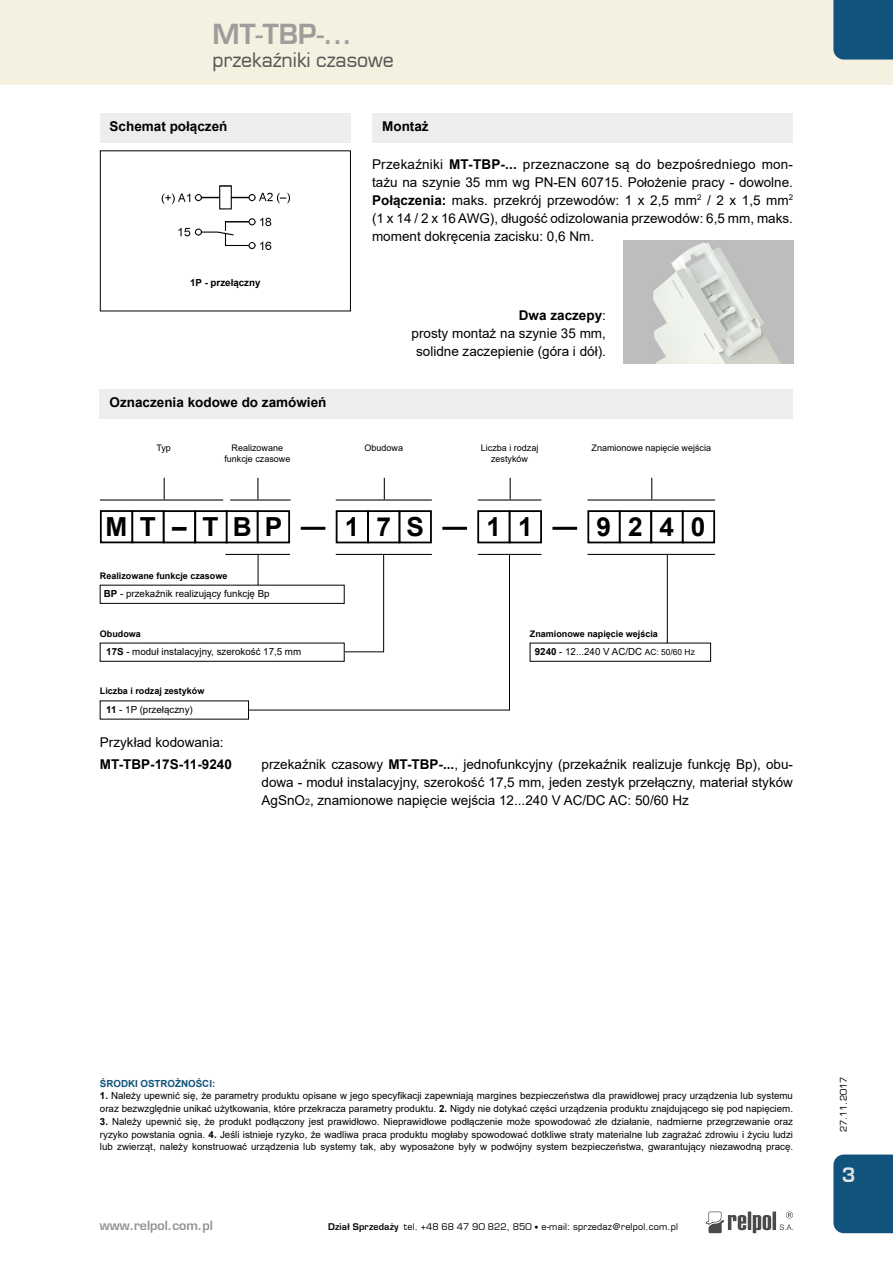
<style>
.page{position:relative;width:893px;height:1263px;background:#fff}
.page>*{position:absolute;margin:0;border:0;box-sizing:border-box;transform-origin:0 0}
.t1{font:700 27px "Euromode";color:#9d9d9c}
.t2{font:700 26.25px "Arial";letter-spacing:.61em;color:#000}
.t3{font:19.5px "Euromode";color:#575756}
.t4{font:700 19.5px "Euromode";color:#e3e3e3}
.t5{font:13.5px/18px "Arial";color:#000;text-align:justify}
.t6{font:700 13.5px "Arial";color:#000}
.t7{font:700 12.45px "Euromode";color:#929292}
.t8{font:9.75px/12.8px "Arial";color:#000}
.t9{font:700 9.75px "Arial";color:#10537c}
.t10{font:700 9.75px "Arial";color:#000}
.t11{font:9px/10.8px "Arial";color:#000;text-align:center}
.t12{font:700 9px "Arial";color:#000}
.t13{font:9px "Euromode";letter-spacing:.02em;color:#000}
.s1{font-weight:700}
.s2{font-size:8.4px}
.s3{font-size:9px}
.s4{font-size:7.5px}
</style>
<div class="page">
<div style="left:0;top:0;width:893px;height:85px;background:#f4f1e0"></div>
<div style="left:833px;top:1154px;width:60px;height:79px;background:#10537c"></div>
<div style="left:833px;top:0;width:60px;height:60px;background:#10537c"></div>
<hr style="left:383px;top:554px;width:1px;height:98px;background:#000">
<hr style="left:245px;top:651px;width:139px;height:1px;background:#000">
<div style="left:225px;top:510px;width:34px;height:33px;border:2px solid #000"></div>
<div style="left:257px;top:510px;width:33px;height:33px;border:2px solid #000"></div>
<hr style="left:509px;top:554px;width:1px;height:156px;background:#000">
<hr style="left:235px;top:710px;width:275px;height:1px;background:#000">
<hr style="left:667px;top:554px;width:1px;height:95px;background:#000">
<div style="left:100px;top:389px;width:693px;height:30px;background:#ededed"></div>
<hr style="left:301px;top:527px;width:24px;height:3px;background:#000">
<hr style="left:100px;top:499px;width:123px;height:1px;background:#000">
<svg style="left:164px;top:478px;width:1px;height:21px"></svg>
<hr style="left:336px;top:554px;width:96px;height:1px;background:#000">
<hr style="left:442px;top:527px;width:25px;height:3px;background:#000">
<hr style="left:552px;top:527px;width:25px;height:3px;background:#000">
<div style="left:336px;top:510px;width:33px;height:33px;border:2px solid #000"></div>
<div style="left:367px;top:510px;width:33px;height:33px;border:2px solid #000"></div>
<div style="left:399px;top:510px;width:33px;height:33px;border:2px solid #000"></div>
<hr style="left:336px;top:499px;width:96px;height:1px;background:#000">
<svg style="left:384px;top:478px;width:1px;height:21px"></svg>
<hr style="left:478px;top:499px;width:63px;height:1px;background:#000">
<svg style="left:510px;top:478px;width:1px;height:21px"></svg>
<div style="left:477px;top:510px;width:33px;height:33px;border:2px solid #000"></div>
<div style="left:509px;top:510px;width:33px;height:33px;border:2px solid #000"></div>
<hr style="left:478px;top:554px;width:63px;height:1px;background:#000">
<hr style="left:587px;top:499px;width:128px;height:1px;background:#000">
<svg style="left:651px;top:478px;width:1px;height:21px"></svg>
<div style="left:587px;top:510px;width:34px;height:33px;border:2px solid #000"></div>
<div style="left:619px;top:510px;width:33px;height:33px;border:2px solid #000"></div>
<div style="left:650px;top:510px;width:34px;height:33px;border:2px solid #000"></div>
<div style="left:682px;top:510px;width:33px;height:33px;border:2px solid #000"></div>
<hr style="left:587px;top:554px;width:128px;height:1px;background:#000">
<div style="left:100px;top:643px;width:244px;height:18px;background:#fff"></div>
<div style="left:100px;top:701px;width:148px;height:18px;background:#fff"></div>
<div style="left:131px;top:510px;width:34px;height:33px;border:2px solid #000"></div>
<div style="left:163px;top:510px;width:33px;height:33px;border:2px solid #000"></div>
<div style="left:194px;top:510px;width:34px;height:33px;border:2px solid #000"></div>
<div style="left:100px;top:510px;width:33px;height:33px;border:2px solid #000"></div>
<hr style="left:230px;top:499px;width:61px;height:1px;background:#000">
<hr style="left:225px;top:554px;width:65px;height:1px;background:#000">
<hr style="left:258px;top:554px;width:1px;height:41px;background:#000">
<div style="left:100px;top:585px;width:244px;height:18px;background:#fff"></div>
<div style="left:100px;top:585px;width:244px;height:19px;border:1px solid #000"></div>
<svg style="left:257px;top:478px;width:1px;height:21px"></svg>
<div style="left:530px;top:643px;width:181px;height:18px;background:#fff"></div>
<img style="left:161px;top:185px;width:129px;height:65px">
<img style="left:623px;top:241px;width:170px;height:122px">
<div style="left:100px;top:150px;width:251px;height:161px;border:1px solid #000"></div>
<div style="left:372px;top:113px;width:421px;height:29px;background:#ededed"></div>
<div style="left:100px;top:113px;width:251px;height:29px;background:#ededed"></div>
<svg style="left:706px;top:1211px;width:87px;height:22px"></svg>
<h1 class="t1" style="left:213px;top:18px;width:141px">MT-TBP-...</h1>
<h3 class="t3" style="left:213px;top:48px;width:183px">przekaźniki czasowe</h3>
<h3 class="t6" style="left:110px;top:117px;width:119px">Schemat połączeń</h3>
<p class="t10" style="left:190px;top:276px;width:72px">1P - przełączny</p>
<h3 class="t6" style="left:382px;top:117px;width:48px">Montaż</h3>
<p class="t5" style="left:372px;top:155px;width:422px">Przekaźniki <span class="s1">MT-TBP-...</span> przeznaczone są do bezpośredniego mon&shy;tażu na szynie 35 mm wg PN-EN 60715. Położenie pracy - dowolne.<br><span class="s1">Połączenia:</span> maks. przekrój przewodów: 1 x 2,5 mm<sup>2</sup> / 2 x 1,5 mm<sup>2 </sup>(1 x 14 / 2 x 16 AWG), długość odizolowania przewodów: 6,5 mm, maks. moment dokręcenia zacisku: 0,6 Nm.</p>
<h3 class="t5" style="left:412px;top:306px;width:196px;text-align:right"><span class="s1">Dwa zaczepy</span>:<br>prosty montaż na szynie 35 mm, solidne zaczepienie (góra i dół).</h3>
<h3 class="t6" style="left:110px;top:393px;width:218px">Oznaczenia kodowe do zamówień</h3>
<p class="t11" style="left:156px;top:442px;width:16px">Typ</p>
<p class="t11" style="left:481px;top:442px;width:59px">Liczba i rodzaj zestyków</p>
<p class="t11" style="left:365px;top:442px;width:40px">Obudowa</p>
<p class="t11" style="left:591px;top:442px;width:121px">Znamionowe napięcie wejścia</p>
<p class="t11" style="left:224px;top:442px;width:68px">Realizowane funkcje czasowe</p>
<h2 class="t2" style="left:105px;top:508px;width:178px">MT–TBP</h2>
<p class="t12" style="left:100px;top:569px;width:129px">Realizowane funkcje czasowe</p>
<p class="t8" style="left:104px;top:587px;width:167px"><span class="s1">BP</span> - przekaźnik realizujący funkcję Bp</p>
<p class="t12" style="left:100px;top:627px;width:43px">Obudowa</p>
<p class="t8" style="left:106px;top:645px;width:196px"><span class="s1">17S</span> - moduł instalacyjny, szerokość 17,5 mm</p>
<p class="t12" style="left:100px;top:685px;width:106px">Liczba i rodzaj zestyków</p>
<p class="t8" style="left:106px;top:703px;width:88px"><span class="s1">11</span> - 1P (przełączny)</p>
<h2 class="t2" style="left:345px;top:508px;width:81px">17S</h2>
<h2 class="t2" style="left:486px;top:508px;width:48px">1 1</h2>
<h2 class="t2" style="left:597px;top:508px;width:110px">9240</h2>
<p class="t12" style="left:530px;top:627px;width:130px">Znamionowe napięcie wejścia</p>
<p class="t8" style="left:535px;top:646px;width:161px"><span class="s1">9240</span> - 12...240 V AC/DC <span class="s2">AC: 50/60 Hz</span></p>
<h3 class="t5" style="left:100px;top:733px;width:125px">Przykład kodowania:</h3>
<h3 class="t6" style="left:100px;top:755px;width:134px">MT-TBP-17S-11-9240</h3>
<p class="t5" style="left:262px;top:755px;width:533px">przekaźnik czasowy <span class="s1">MT-TBP-...</span>, jednofunkcyjny (przekaźnik realizuje funkcję Bp), obu&shy;dowa - moduł instalacyjny, szerokość 17,5 mm, jeden zestyk przełączny, materiał styków AgSnO<span class="s3">2</span>, znamionowe napięcie wejścia 12...240 V AC/DC AC: 50/60 Hz</p>
<p class="t9" style="left:100px;top:1076px;width:117px">ŚRODKI OSTROŻNOŚCI:</p>
<p class="t8" style="left:100px;top:1089px;width:695px"><span class="s1">1.</span> Należy upewnić się, że parametry produktu opisane w jego specyfikacji zapewniają margines bezpieczeństwa dla prawidłowej pracy urządzenia lub systemu oraz bezwzględnie unikać użytkowania, które przekracza parametry produktu. <span class="s1">2.</span> Nigdy nie dotykać części urządzenia produktu znajdującego się pod napięciem.</p>
<p class="t8" style="left:100px;top:1115px;width:695px;text-align:justify"><span class="s1">3.</span> Należy upewnić się, że produkt podłączony jest prawidłowo. Nieprawidłowe podłączenie może spowodować złe działanie, nadmierne przegrzewanie oraz ryzyko powstania ognia. <span class="s1">4.</span> Jeśli istnieje ryzyko, że wadliwa praca produktu mogłaby spowodować dotkliwe straty materialne lub zagrażać zdrowiu i życiu ludzi lub zwierząt, należy konstruować urządzenia lub systemy tak, aby wyposażone były w podwójny system bezpieczeństwa, gwarantujący niezawodną pracę.</p>
<p class="t7" style="left:100px;top:1218px;width:114px">www.relpol.com.pl</p>
<p class="t13" style="left:328px;top:1221px;width:351px"><span class="s1">Dzia³ Sprzeda¿y</span> tel. +48 68 47 90 822, 850 <span class="s4">•</span> e-mail: sprzedaz@relpol.com.pl</p>
<p class="t13" style="left:838px;top:1132px;width:57px;rotate:-90deg">27.11.2017</p>
<h3 class="t4" style="left:842px;top:1163px;width:15px">3</h3>
</div>
